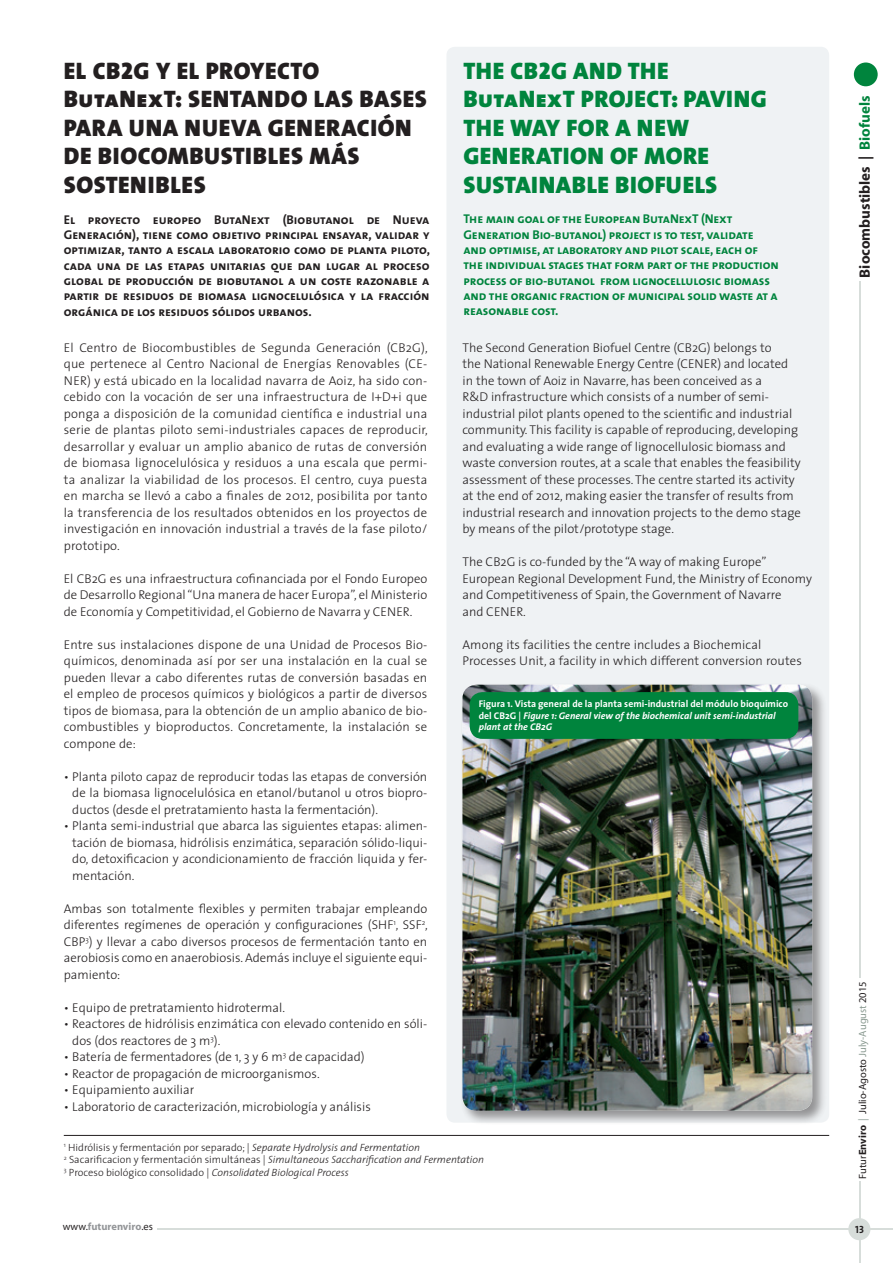
<style>
.page{position:relative;width:893px;height:1263px;background:#fff}
.page>*{position:absolute;margin:0;border:0;box-sizing:border-box;transform-origin:0 0}
.Titular_Grande{font:24px/28.7px "The Sans Black Caps";letter-spacing:.025em;color:#231f20}
.Titular_Grande-2{font:24px/28.5px "The Sans Black Caps";letter-spacing:.02em;color:#00843d}
.t1{font:700 15px "Myriad";color:#231f20}
.Texto{font:300 12.75px/16.5px "The Sans";color:#231f20;text-align:justify}
.Texto_ingles{font:300 12.75px/16.5px "The Sans";color:#231f20}
.Titular_Grande-3{font:12.75px/15.3px "The Sans Bold Caps";color:#231f20;text-align:justify}
.Titular_Grande-4{font:12.75px/15.3px "The Sans Bold Caps";letter-spacing:-.01em;color:#00843d}
.Texto_independiente{font:italic 300 10.5px "The Sans";color:#231f20}
.Texto_independiente-2{font:300 10.5px "The Sans";color:#231f20}
.t2{font:10.5px "Myriad";color:#231f20}
.t3{font:700 10.5px "Myriad";color:#939598}
.t4{font:10.5px "The Sans Bold Caps";color:#231f20}
.t5{font:700 9.75px/11.7px "The Sans";color:#fff}
.s1{font-weight:600}
.s2{font-style:italic}
.s3{font-style:normal}
.s4{color:#00843d}
.s5{font-weight:700}
.s6{color:#8b9b92}
.s7{font-weight:400;color:#231f20}
</style>
<div class="page">
<div style="left:854px;top:63px;width:24px;height:23px;background:#00843d;border-radius:50%"></div>
<hr style="left:859px;top:281px;width:1px;height:697px;background:#d7ddda">
<hr style="left:157px;top:1228px;width:736px;height:2px;background:#d7ddda">
<hr style="left:859px;top:1181px;width:1px;height:82px;background:#d7ddda">
<div style="left:848px;top:1218px;width:22px;height:22px;background:#d7ddda;border-radius:50%"></div>
<div style="left:446px;top:47px;width:383px;height:1076px;background:#eff2f4;border-radius:9px"></div>
<hr style="left:64px;top:1135px;width:765px;height:1px;background:#231f20">
<div style="left:460px;top:682px;width:366px;height:443px;background:#231f20;opacity:.45"></div>
<img style="left:462px;top:685px;width:350px;height:426px">
<div style="left:470px;top:692px;width:328px;height:47px;background:#00843d;border-radius:13px"></div>
<p class="Titular_Grande" style="left:64px;top:56px;width:365px">EL CB2G Y EL PROYECTO<br>ButaNexT: SENTANDO LAS BASES<br>PARA UNA NUEVA GENERACIÓN<br>DE BIOCOMBUSTIBLES MÁS<br>SOSTENIBLES</p>
<p class="Titular_Grande-3" style="left:64px;top:211px;width:368px">El proyecto europeo ButaNext (Biobutanol de Nueva Generación), tiene como objetivo principal ensayar, validar y optimizar, tanto a escala laboratorio como de planta piloto, cada una de las etapas unitarias que dan lugar al proceso global de producción de biobutanol a un coste razonable a partir de residuos de biomasa lignocelulósica y la fracción orgánica de los residuos sólidos urbanos.</p>
<p class="Texto" style="left:64px;top:339px;width:366px">El Centro de Biocombustibles de Segunda Generación (CB2G), que pertenece al Centro Nacional de Energías Renovables (CE-NER) y está ubicado en la localidad navarra de Aoiz, ha sido con&shy;cebido con la vocación de ser una infraestructura de I+D+i que ponga a disposición de la comunidad científica e industrial una serie de plantas piloto semi-industriales capaces de reproducir, desarrollar y evaluar un amplio abanico de rutas de conversión de biomasa lignocelulósica y residuos a una escala que permi&shy;ta analizar la viabilidad de los procesos. El centro, cuya puesta en marcha se llevó a cabo a finales de 2012, posibilita por tanto la transferencia de los resultados obtenidos en los proyectos de investigación en innovación industrial a través de la fase piloto/ prototipo.</p>
<p class="Texto" style="left:64px;top:570px;width:365px">El CB2G es una infraestructura cofinanciada por el Fondo Europeo de Desarrollo Regional “Una manera de hacer Europa”, el Ministerio de Economía y Competitividad, el Gobierno de Navarra y CENER.</p>
<p class="Texto" style="left:64px;top:636px;width:365px">Entre sus instalaciones dispone de una Unidad de Procesos Bio&shy;químicos, denominada así por ser una instalación en la cual se pueden llevar a cabo diferentes rutas de conversión basadas en el empleo de procesos químicos y biológicos a partir de diversos tipos de biomasa, para la obtención de un amplio abanico de bio&shy;combustibles y bioproductos. Concretamente, la instalación se compone de:</p>
<p class="Texto" style="left:72px;top:768px;width:357px;text-indent:-9px">• Planta piloto capaz de reproducir todas las etapas de conversión de la biomasa lignocelulósica en etanol/butanol u otros biopro&shy;ductos (desde el pretratamiento hasta la fermentación).</p>
<p class="Texto" style="left:72px;top:817px;width:357px;text-indent:-9px">• Planta semi-industrial que abarca las siguientes etapas: alimen&shy;tación de biomasa, hidrólisis enzimática, separación sólido-liqui&shy;do, detoxificacion y acondicionamiento de fracción liquida y fer&shy;mentación.</p>
<p class="Texto" style="left:64px;top:900px;width:366px">Ambas son totalmente flexibles y permiten trabajar empleando diferentes regímenes de operación y configuraciones (SHF<sup>1</sup>, SSF<sup>2</sup>, CBP<sup>3</sup>) y llevar a cabo diversos procesos de fermentación tanto en aerobiosis como en anaerobiosis. Además incluye el siguiente equi&shy;pamiento:</p>
<p class="Texto" style="left:64px;top:999px;width:223px">• Equipo de pretratamiento hidrotermal.</p>
<p class="Texto" style="left:72px;top:1015px;width:357px;text-indent:-9px">• Reactores de hidrólisis enzimática con elevado contenido en sóli&shy;dos (dos reactores de 3 m<sup>3</sup>).</p>
<p class="Texto" style="left:64px;top:1048px;width:302px">• Batería de fermentadores (de 1, 3 y 6 m<sup>3</sup> de capacidad)</p>
<p class="Texto" style="left:64px;top:1065px;width:257px">• Reactor de propagación de microorganismos.</p>
<p class="Texto" style="left:64px;top:1081px;width:132px">• Equipamiento auxiliar</p>
<p class="Texto" style="left:64px;top:1098px;width:309px">• Laboratorio de caracterización, microbiología y análisis</p>
<p class="Titular_Grande-2" style="left:463px;top:56px;width:305px">THE CB2G AND THE<br>ButaNexT PROJECT: PAVING<br>THE WAY FOR A NEW<br>GENERATION OF MORE<br>SUSTAINABLE BIOFUELS</p>
<p class="Titular_Grande-4" style="left:463px;top:211px;width:317px">The main goal of the European ButaNexT (Next Generation Bio-butanol) project is to test, validate and optimise, at laboratory and pilot scale, each of the individual stages that form part of the production process of bio-butanol from lignocellulosic biomass and the organic fraction of municipal solid waste at a reasonable cost.</p>
<p class="Texto_ingles" style="left:462px;top:339px;width:340px">The Second Generation Biofuel Centre (CB2G) belongs to<br>the National Renewable Energy Centre (CENER) and located in the town of Aoiz in Navarre, has been conceived as a<br>R&amp;D infrastructure which consists of a number of semi&shy;industrial pilot plants opened to the scientific and industrial community. This facility is capable of reproducing, developing and evaluating a wide range of lignocellulosic biomass and waste conversion routes, at a scale that enables the feasibility assessment of these processes. The centre started its activity at the end of 2012, making easier the transfer of results from industrial research and innovation projects to the demo stage by means of the pilot/prototype stage.</p>
<p class="Texto_ingles" style="left:462px;top:553px;width:351px">The CB2G is co-funded by the “A way of making Europe” European Regional Development Fund, the Ministry of Economy and Competitiveness of Spain, the Government of Navarre<br>and CENER.</p>
<p class="Texto_ingles" style="left:462px;top:636px;width:341px">Among its facilities the centre includes a Biochemical<br>Processes Unit, a facility in which different conversion routes</p>
<p class="t5" style="left:479px;top:697px;width:311px">Figura 1. Vista general de la planta semi-industrial del módulo bioquímico del CB2G <span class="s1">|</span> <span class="s2">Figure 1: General view of the biochemical unit semi-industrial plant at the CB2G</span></p>
<p class="Texto_independiente-2" style="left:64px;top:1138px;width:358px"><sup>1</sup> Hidrólisis y fermentación por separado; | <span class="s2">Separate Hydrolysis and Fermentation</span></p>
<p class="Texto_independiente" style="left:64px;top:1151px;width:422px"><sup>2</sup> <span class="s3">Sacarificacion y fermentación simultáneas |</span> Simultaneous Saccharification and Fermentation</p>
<p class="Texto_independiente" style="left:64px;top:1164px;width:287px"><sup>3</sup> <span class="s3">Proceso biológico consolidado |</span> Consolidated Biological Process</p>
<p class="t1" style="left:857px;top:278px;width:183px;rotate:-90deg">Biocombustibles | <span class="s4">Biofuels</span></p>
<p class="t2" style="left:857px;top:1178px;width:199px;rotate:-90deg">Futur<span class="s5">Enviro</span> <span class="s6">|</span> Julio-Agosto <span class="s6">July-August</span> 2015</p>
<p class="t3" style="left:63px;top:1221px;width:92px"><span class="s7">www.</span>futurenviro<span class="s7">.es</span></p>
<p class="t4" style="left:855px;top:1220px;width:10px">13</p>
</div>
